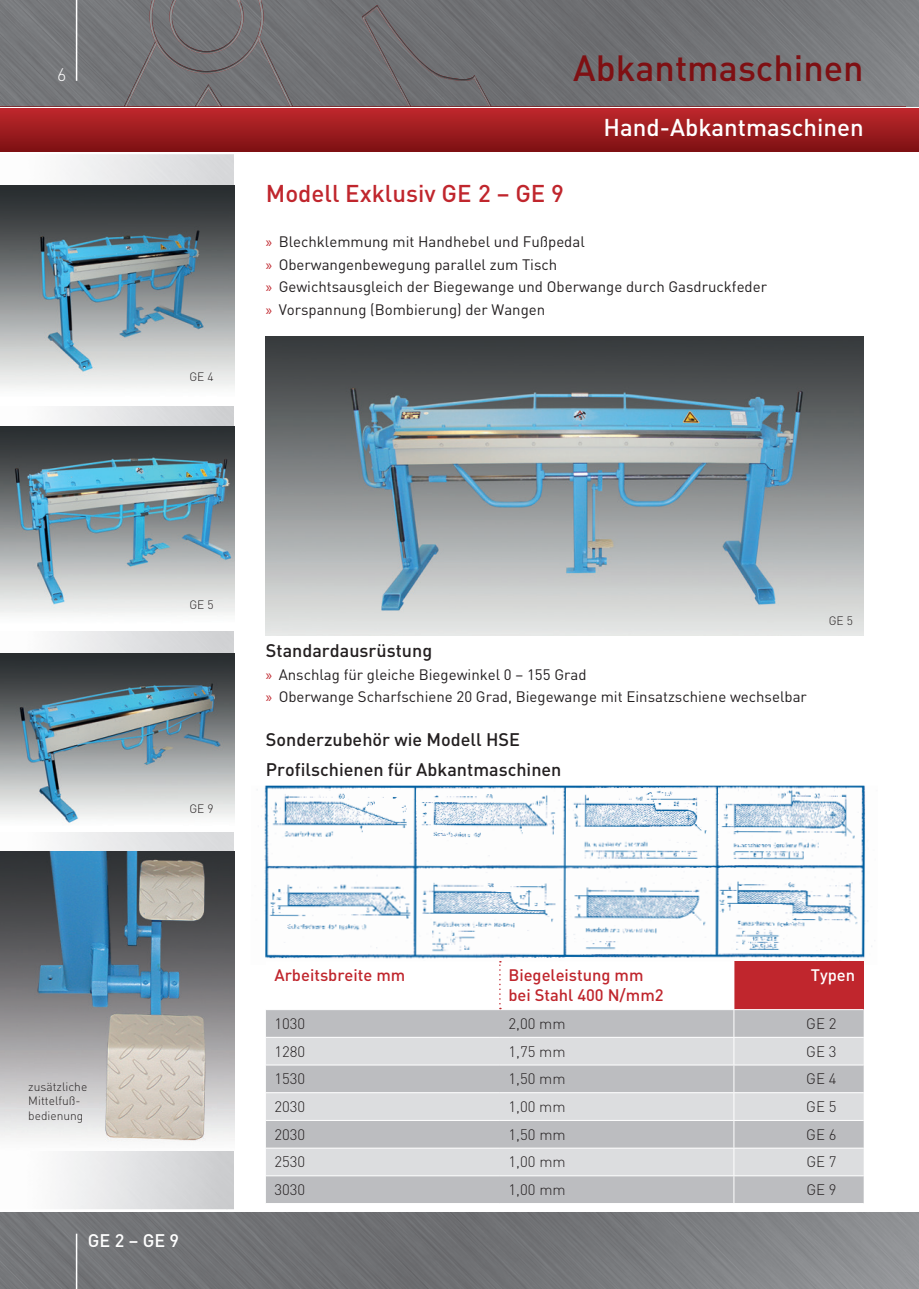
<style>
.page{position:relative;width:919px;height:1289px;background:#fff}
.page>*{position:absolute;margin:0;border:0;box-sizing:border-box;transform-origin:0 0}
.t1{font:500 36px "DIN";color:#7f1013}
.t2{font:500 24px "DIN";color:#c0262d}
.t3{font:500 24px "DIN";color:#fff}
.t4{font:500 18px "DIN";color:#231f20}
.t5{font:500 18px "DIN";color:#fff}
.t6{font:300 18px "DIN";color:#fff}
.t7{font:500 16.5px/19.8px "DIN";color:#c0262d}
.t8{font:500 16.5px "DIN";color:#fff}
.t9{font:15px/22.5px "DIN";color:#231f20}
.t10{font:300 15px "DIN";color:#231f20}
.t11{font:300 12px/14.4px "DIN";color:#231f20}
.s1{font-family:"Myriad Pro";color:#c0262d}
</style>
<div class="page">
<img style="left:0;top:0;width:906px;height:106px">
<div style="left:906px;top:0;width:12px;height:106px;background:#838588"></div>
<img style="left:0;top:1212px;width:906px;height:76px">
<div style="left:906px;top:1212px;width:12px;height:76px;background:#939598"></div>
<div style="left:0;top:108px;width:906px;height:43px;background:linear-gradient(to bottom,#c0282d,#7e1113)"></div>
<svg style="left:906px;top:108px;width:12px;height:43px"></svg>
<div style="left:82px;top:154px;width:76px;height:31px;background:#ebebec"></div>
<div style="left:158px;top:154px;width:76px;height:31px;background:#dbdcde"></div>
<img style="left:0;top:653px;width:234px;height:199px">
<img style="left:362px;top:5px;width:129px;height:101px">
<img style="left:258px;top:37px;width:35px;height:69px">
<img style="left:124px;top:41px;width:33px;height:65px">
<img style="left:195px;top:84px;width:27px;height:22px">
<img style="left:150px;top:0;width:113px;height:73px">
<img style="left:169px;top:0;width:74px;height:54px">
<hr style="left:76px;top:0;width:1px;height:81px;background:#fff">
<hr style="left:76px;top:1233px;width:1px;height:55px;background:#fff">
<img style="left:257px;top:785px;width:615px;height:179px">
<img style="left:266px;top:337px;width:597px;height:298px">
<img style="left:0;top:852px;width:234px;height:298px">
<img style="left:0;top:426px;width:234px;height:196px">
<img style="left:0;top:185px;width:234px;height:211px">
<svg style="left:266px;top:961px;width:597px;height:242px"></svg>
<p class="t6" style="left:57px;top:63px;width:11px">6</p>
<p class="t11" style="left:189px;top:369px;width:26px">GE 4</p>
<h1 class="t1" style="left:573px;top:45px;width:292px">Abkantmaschinen</h1>
<h2 class="t3" style="left:603px;top:112px;width:261px">Hand-Abkantmaschinen</h2>
<h2 class="t2" style="left:266px;top:178px;width:299px">Modell Exklusiv GE 2 – GE 9</h2>
<p class="t9" style="left:266px;top:230px;width:502px"><span class="s1">»</span> Blechklemmung mit Handhebel und Fußpedal<br><span class="s1">»</span> Oberwangenbewegung parallel zum Tisch<br><span class="s1">»</span> Gewichtsausgleich der Biegewange und Oberwange durch Gasdruckfeder <span class="s1">»</span> Vorspannung (Bombierung) der Wangen</p>
<p class="t11" style="left:189px;top:597px;width:26px">GE 5</p>
<p class="t11" style="left:189px;top:801px;width:26px">GE 9</p>
<p class="t4" style="left:266px;top:639px;width:168px">Standardausrüstung</p>
<p class="t9" style="left:266px;top:663px;width:542px"><span class="s1">»</span> Anschlag für gleiche Biegewinkel 0 – 155 Grad<br><span class="s1">»</span> Oberwange Scharfschiene 20 Grad, Biegewange mit Einsatzschiene wechselbar</p>
<p class="t4" style="left:266px;top:728px;width:255px">Sonderzubehör wie Modell HSE</p>
<p class="t4" style="left:266px;top:757px;width:297px">Profilschienen für Abkantmaschinen</p>
<p class="t11" style="left:828px;top:613px;width:26px">GE 5</p>
<p class="t11" style="left:28px;top:1079px;width:60px">zusätzliche<br>Mittelfuß&shy;bedienung</p>
<p class="t5" style="left:88px;top:1228px;width:93px">GE 2 – GE 9</p>
<p class="t7" style="left:274px;top:964px;width:132px">Arbeitsbreite mm</p>
<p class="t7" style="left:508px;top:964px;width:157px">Biegeleistung mm bei Stahl 400 N/mm2</p>
<p class="t8" style="left:810px;top:964px;width:46px">Typen</p>
<p class="t10" style="left:274px;top:1014px;width:32px">1030</p>
<p class="t10" style="left:508px;top:1014px;width:59px">2,00 mm</p>
<p class="t10" style="left:806px;top:1014px;width:32px">GE 2</p>
<p class="t10" style="left:274px;top:1041px;width:32px">1280</p>
<p class="t10" style="left:508px;top:1041px;width:59px">1,75 mm</p>
<p class="t10" style="left:806px;top:1041px;width:32px">GE 3</p>
<p class="t10" style="left:274px;top:1069px;width:32px">1530</p>
<p class="t10" style="left:508px;top:1069px;width:59px">1,50 mm</p>
<p class="t10" style="left:806px;top:1069px;width:32px">GE 4</p>
<p class="t10" style="left:274px;top:1097px;width:32px">2030</p>
<p class="t10" style="left:508px;top:1097px;width:59px">1,00 mm</p>
<p class="t10" style="left:806px;top:1097px;width:32px">GE 5</p>
<p class="t10" style="left:274px;top:1124px;width:32px">2030</p>
<p class="t10" style="left:508px;top:1124px;width:59px">1,50 mm</p>
<p class="t10" style="left:806px;top:1124px;width:32px">GE 6</p>
<p class="t10" style="left:274px;top:1152px;width:32px">2530</p>
<p class="t10" style="left:508px;top:1152px;width:59px">1,00 mm</p>
<p class="t10" style="left:806px;top:1152px;width:32px">GE 7</p>
<p class="t10" style="left:274px;top:1180px;width:32px">3030</p>
<p class="t10" style="left:508px;top:1180px;width:59px">1,00 mm</p>
<p class="t10" style="left:806px;top:1180px;width:32px">GE 9</p>
</div>
